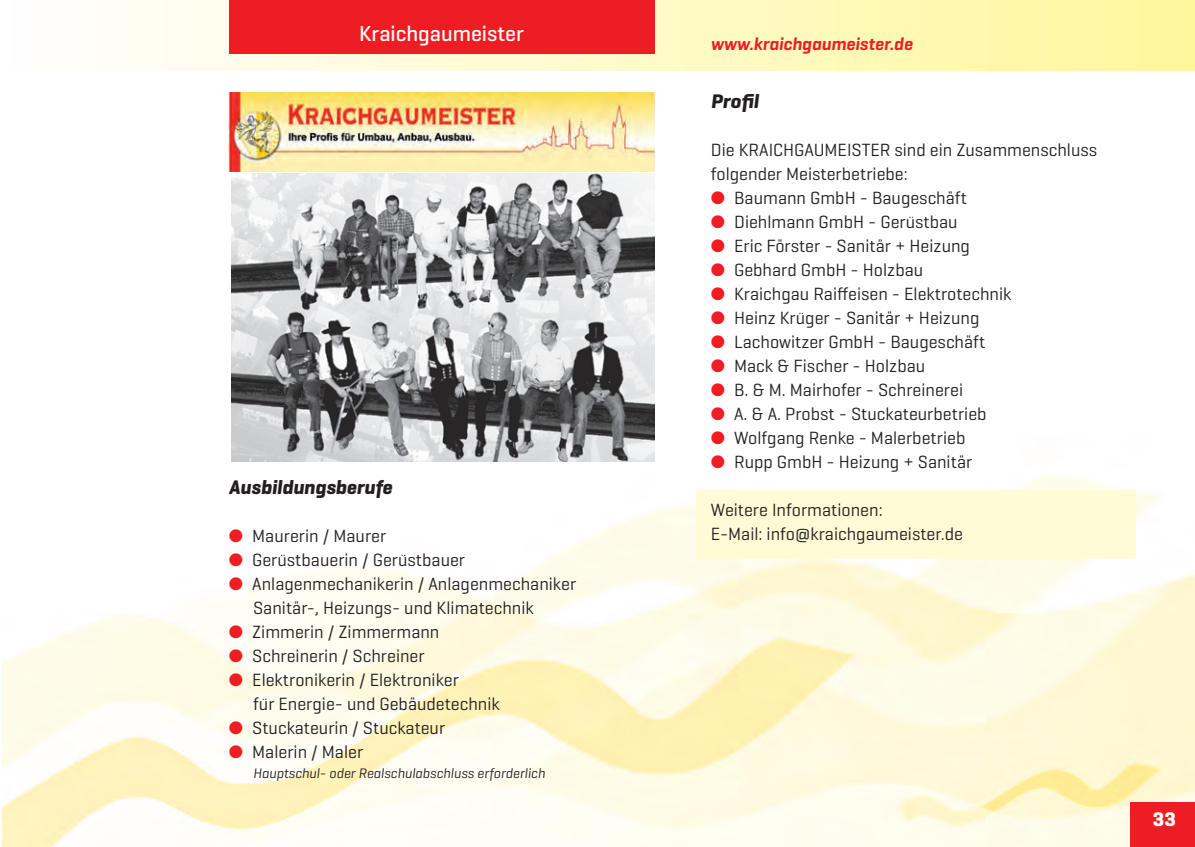
<style>
.page{position:relative;width:1195px;height:847px;background:#fff}
.page>*{position:absolute;margin:0;border:0;box-sizing:border-box;transform-origin:0 0}
.t1{font:500 22px "Geogrotesque";color:#fff}
.t2{font:italic 700 20px "Geogrotesque";color:#231f20}
.t3{font:700 20px "Geogrotesque";color:#fff}
.t4{font:18px/24px "Geogrotesque";color:#231f20}
.t5{font:italic 600 18px "Geogrotesque";color:#ee1d23}
.t6{font:italic 14px "Geogrotesque";color:#231f20}
.s1{color:#ee1d23}
.s2{font-family:"American Typewriter";font-weight:300;font-stretch:condensed}
</style>
<div class="page">
<img style="left:125px;top:0;width:1070px;height:70px">
<img style="left:2px;top:437px;width:1193px;height:409px">
<div style="left:1130px;top:802px;width:65px;height:44px;background:#ee1d23"></div>
<div style="left:697px;top:490px;width:439px;height:68px;background:#fffbd6"></div>
<img style="left:231px;top:173px;width:423px;height:288px">
<img style="left:229px;top:93px;width:425px;height:78px">
<div style="left:229px;top:0;width:425px;height:53px;background:#ee1d23"></div>
<p class="t1" style="left:359px;top:26px;width:166px">Kraichgaumeister</p>
<p class="t5" style="left:711px;top:37px;width:203px">www.kraichgaumeister.de</p>
<p class="t2" style="left:229px;top:480px;width:165px">Ausbildungsberufe</p>
<p class="t4" style="left:229px;top:525px;width:159px"><span class="s1">●</span> Maurerin / Maurer</p>
<p class="t4" style="left:229px;top:549px;width:238px"><span class="s1">●</span> geru<span class="s2">̈</span>stbauerin / geru<span class="s2">̈</span>stbauer</p>
<p class="t4" style="left:253px;top:573px;width:325px;text-indent:-24px"><span class="s1">●</span> Anlagenmechanikerin / Anlagenmechaniker sanitär-, Heizungs- und Klimatechnik</p>
<p class="t4" style="left:229px;top:621px;width:212px"><span class="s1">●</span> Zimmerin / Zimmermann</p>
<p class="t4" style="left:229px;top:645px;width:197px"><span class="s1">●</span> schreinerin / schreiner</p>
<p class="t4" style="left:253px;top:669px;width:248px;text-indent:-24px"><span class="s1">●</span> Elektronikerin / Elektroniker<br>fu<span class="s2">̈</span>r Energie- und gebäudetechnik</p>
<p class="t4" style="left:229px;top:717px;width:218px"><span class="s1">●</span> stuckateurin / stuckateur</p>
<p class="t4" style="left:229px;top:741px;width:136px"><span class="s1">●</span> Malerin / Maler</p>
<p class="t6" style="left:253px;top:768px;width:293px">Hauptschul- oder Realschulabschluss erforderlich</p>
<p class="t2" style="left:711px;top:94px;width:49px">Profil</p>
<p class="t4" style="left:711px;top:140px;width:388px">Die KrAicHgAUMEistEr sind ein Zusammenschluss folgender Meisterbetriebe:</p>
<p class="t4" style="left:711px;top:188px;width:258px"><span class="s1">●</span> baumann gmbH - baugeschäft</p>
<p class="t4" style="left:711px;top:212px;width:248px"><span class="s1">●</span> Diehlmann gmbH - geru<span class="s2">̈</span>stbau</p>
<p class="t4" style="left:711px;top:236px;width:261px"><span class="s1">●</span> Eric Förster - sanitär + Heizung</p>
<p class="t4" style="left:711px;top:260px;width:214px"><span class="s1">●</span> gebhard gmbH - Holzbau</p>
<p class="t4" style="left:711px;top:284px;width:302px"><span class="s1">●</span> Kraichgau raiffeisen - Elektrotechnik</p>
<p class="t4" style="left:711px;top:308px;width:270px"><span class="s1">●</span> Heinz Kru<span class="s2">̈</span>ger - sanitär + Heizung</p>
<p class="t4" style="left:711px;top:332px;width:276px"><span class="s1">●</span> Lachowitzer gmbH - baugeschäft</p>
<p class="t4" style="left:711px;top:356px;width:216px"><span class="s1">●</span> Mack &amp; Fischer - Holzbau</p>
<p class="t4" style="left:711px;top:380px;width:254px"><span class="s1">●</span> b. &amp; M. Mairhofer - schreinerei</p>
<p class="t4" style="left:711px;top:404px;width:277px"><span class="s1">●</span> A. &amp; A. probst - stuckateurbetrieb</p>
<p class="t4" style="left:711px;top:428px;width:256px"><span class="s1">●</span> wolfgang renke - Malerbetrieb</p>
<p class="t4" style="left:711px;top:452px;width:263px"><span class="s1">●</span> rupp gmbH - Heizung + sanitär</p>
<p class="t4" style="left:711px;top:500px;width:254px">weitere informationen:<br>E-Mail: info@kraichgaumeister.de</p>
<p class="t3" style="left:1153px;top:811px;width:24px">33</p>
</div>
